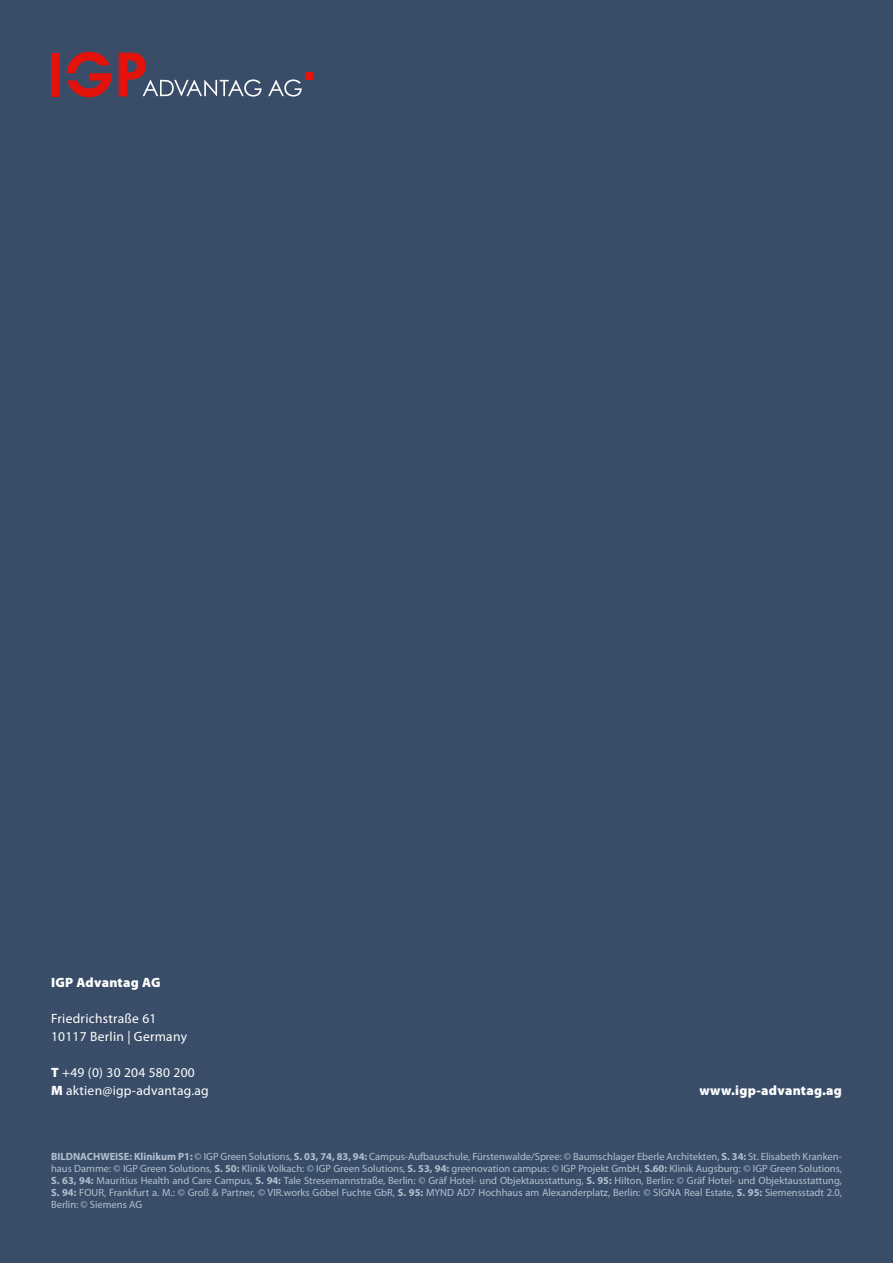
<style>
.page{position:relative;width:893px;height:1263px;background:#394d68}
.page>*{position:absolute;margin:0;border:0;box-sizing:border-box;transform-origin:0 0}
.t1{font:13.5px/18px "Myriad Pro";letter-spacing:.02em;color:#fff}
.t2{font:900 13.5px "Myriad Pro";letter-spacing:.02em;color:#fff}
.t3{font:10.5px/12px "Myriad Pro";color:#b3bfcf;text-align:justify}
.s1{font-weight:900}
.s2{font-weight:700}
</style>
<div class="page">
<div style="left:305px;top:72px;width:7px;height:7px;background:#e3120a"></div>
<svg style="left:268px;top:79px;width:34px;height:18px"></svg>
<div style="left:51px;top:53px;width:9px;height:43px;background:#e3120a"></div>
<svg style="left:119px;top:53px;width:143px;height:44px"></svg>
<svg style="left:67px;top:52px;width:45px;height:45px"></svg>
<p class="t2" style="left:51px;top:973px;width:111px">IGP Advantag AG</p>
<p class="t1" style="left:51px;top:1009px;width:138px">Friedrichstraße 61<br>10117 Berlin | Germany</p>
<p class="t1" style="left:51px;top:1063px;width:159px"><span class="s1">T</span> +49 (0) 30 204 580 200<br><span class="s1">M</span> aktien@igp-advantag.ag</p>
<p class="t2" style="left:699px;top:1081px;width:144px">www.igp-advantag.ag</p>
<p class="t3" style="left:51px;top:1150px;width:792px"><span class="s2">BILDNACHWEISE: Klinikum P1:</span> © IGP Green Solutions, <span class="s2">S. 03, 74, 83, 94:</span> Campus-Aufbauschule, Fürstenwalde/Spree: © Baumschlager Eberle Architekten, <span class="s2">S. 34:</span> St. Elisabeth Kranken&shy;haus Damme: © IGP Green Solutions, <span class="s2">S. 50:</span> Klinik Volkach: © IGP Green Solutions, <span class="s2">S. 53, 94:</span> greenovation campus: © IGP Projekt GmbH, <span class="s2">S.60:</span> Klinik Augsburg: © IGP Green Solutions, <span class="s2">S. 63, 94:</span> Mauritius Health and Care Campus, <span class="s2">S. 94:</span> Tale Stresemannstraße, Berlin: © Gräf Hotel- und Objektausstattung, <span class="s2">S. 95:</span> Hilton, Berlin: © Gräf Hotel- und Objektausstattung, <span class="s2">S. 94:</span> FOUR, Frankfurt a. M.: © Groß &amp; Partner, © VIR.works Göbel Fuchte GbR, <span class="s2">S. 95:</span> MYND AD7 Hochhaus am Alexanderplatz, Berlin: © SIGNA Real Estate, <span class="s2">S. 95:</span> Siemensstadt 2.0, Berlin: © Siemens AG</p>
</div>
